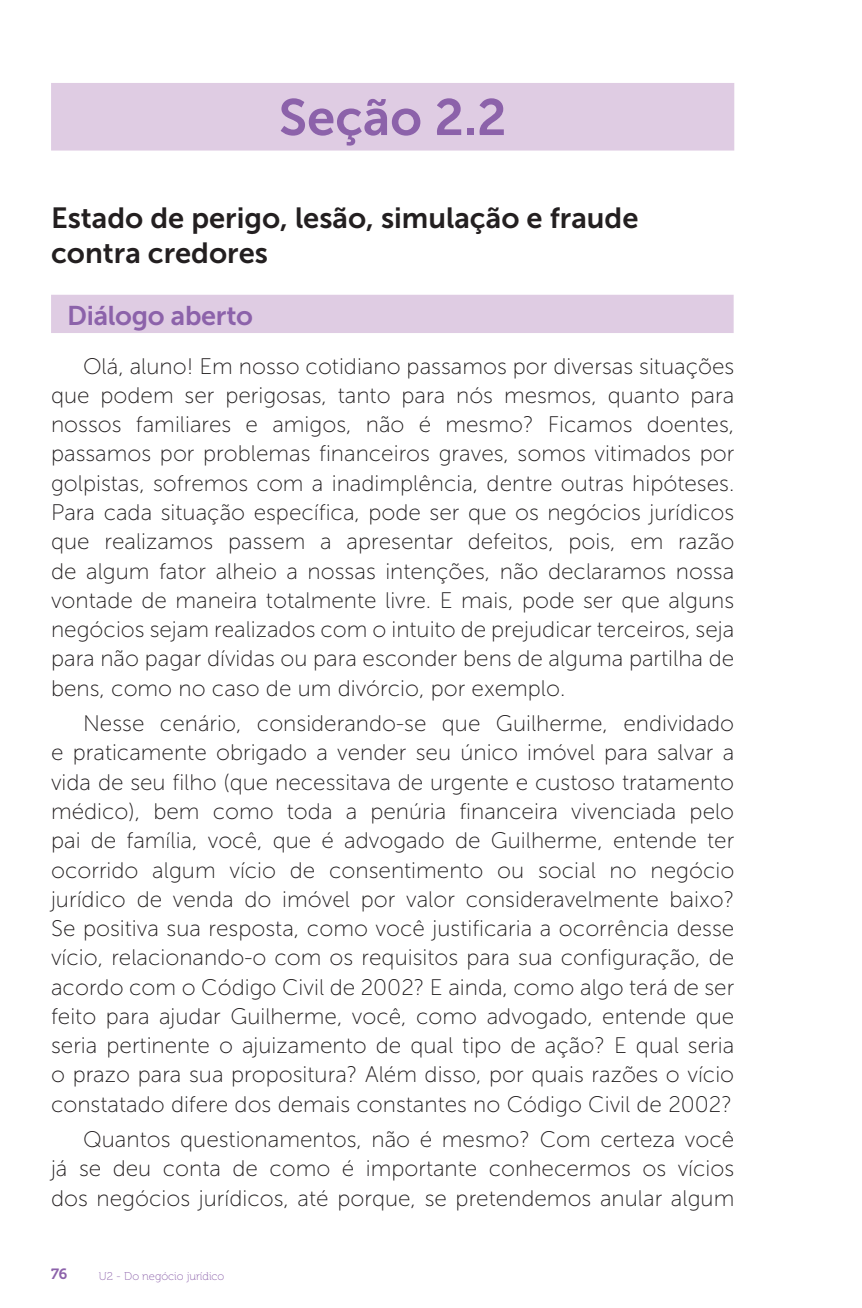
<style>
.page{position:relative;width:862px;height:1308px;background:#fff}
.page>*{position:absolute;margin:0;border:0;box-sizing:border-box;transform-origin:0 0}
.t1{font:50.85px "Museo Sans 700";color:#8c62aa}
.t2{font:29.03px/34.9px "Museo Sans 700";color:#231f20}
.t3{font:27px "Museo Sans 700";letter-spacing:-.01em;color:#8c62aa}
.t4{font:22.5px/29.2px "Museo Sans 100";color:#231f20;text-align:justify}
.t5{font:14.85px "Museo 700";color:#8c62aa}
.t6{font:11.25px "Museo 100";color:#8c62aa}
</style>
<div class="page">
<div style="left:51px;top:83px;width:682px;height:67px;background:#dfcce3"></div>
<div style="left:51px;top:295px;width:682px;height:38px;background:#dfcce3"></div>
<h1 class="t1" style="left:279px;top:89px;width:229px">Seção 2.2</h1>
<p class="t2" style="left:51px;top:201px;width:588px">Estado de perigo, lesão, simulação e fraude contra credores</p>
<p class="t3" style="left:67px;top:300px;width:187px">Diálogo aberto</p>
<p class="t4" style="left:51px;top:351px;width:684px;text-indent:32px">Olá, aluno! Em nosso cotidiano passamos por diversas situações que podem ser perigosas, tanto para nós mesmos, quanto para nossos familiares e amigos, não é mesmo? Ficamos doentes, passamos por problemas financeiros graves, somos vitimados por golpistas, sofremos com a inadimplência, dentre outras hipóteses.<br>Para cada situação específica, pode ser que os negócios jurídicos que realizamos passem a apresentar defeitos, pois, em razão de algum fator alheio a nossas intenções, não declaramos nossa vontade de maneira totalmente livre. E mais, pode ser que alguns negócios sejam realizados com o intuito de prejudicar terceiros, seja para não pagar dívidas ou para esconder bens de alguma partilha de bens, como no caso de um divórcio, por exemplo.</p>
<p class="t4" style="left:51px;top:709px;width:684px;text-indent:32px">Nesse cenário, considerando-se que Guilherme, endividado e praticamente obrigado a vender seu único imóvel para salvar a vida de seu filho (que necessitava de urgente e custoso tratamento médico), bem como toda a penúria financeira vivenciada pelo pai de família, você, que é advogado de Guilherme, entende ter ocorrido algum vício de consentimento ou social no negócio jurídico de venda do imóvel por valor consideravelmente baixo?<br>Se positiva sua resposta, como você justificaria a ocorrência desse vício, relacionando-o com os requisitos para sua configuração, de acordo com o Código Civil de 2002? E ainda, como algo terá de ser feito para ajudar Guilherme, você, como advogado, entende que seria pertinente o ajuizamento de qual tipo de ação? E qual seria o prazo para sua propositura? Além disso, por quais razões o vício constatado difere dos demais constantes no Código Civil de 2002?</p>
<p class="t4" style="left:51px;top:1125px;width:684px;text-indent:32px">Quantos questionamentos, não é mesmo? Com certeza você já se deu conta de como é importante conhecermos os vícios dos negócios jurídicos, até porque, se pretendemos anular algum</p>
<p class="t5" style="left:51px;top:1265px;width:18px">76</p>
<p class="t6" style="left:99px;top:1269px;width:127px">U2 - Do negócio jurídico</p>
</div>
